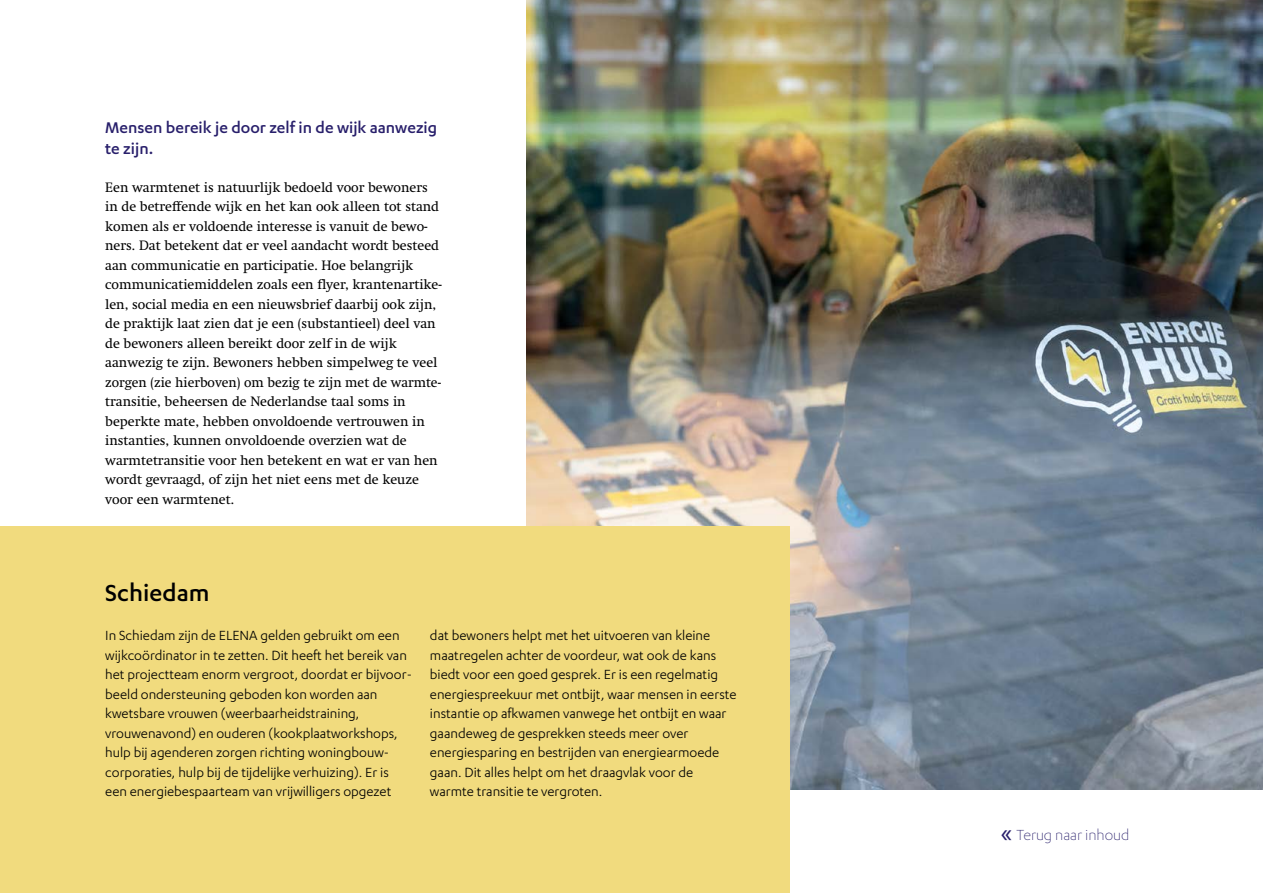
<style>
.page{position:relative;width:1263px;height:893px;background:#fff}
.page>*{position:absolute;margin:0;border:0;box-sizing:border-box;transform-origin:0 0}
.t1{font:500 27px "Karbon";color:#000}
.H3_PZH_Uitgelichte_t{font:500 18px/21px "Karbon";color:#281f6b}
.t2{font:300 16.5px "Karbon";color:#281f6b}
.t3{font:15px/19.5px "Karbon";color:#000}
.P_PZH_Broodtekst{font:13.5px/19.5px "Swift Os F";color:#000}
.s1{font-weight:400;font-size:30px}
</style>
<div class="page">
<img style="left:526px;top:0;width:737px;height:789px">
<div style="left:0;top:526px;width:789px;height:367px;background:#f1db7e"></div>
<h3 class="H3_PZH_Uitgelichte_t" style="left:105px;top:117px;width:333px">Mensen bereik je door zelf in de wijk aanwezig te zijn.</h3>
<p class="P_PZH_Broodtekst" style="left:105px;top:177px;width:338px">Een warmtenet is natuurlijk bedoeld voor bewoners in de betreffende wijk en het kan ook alleen tot stand komen als er voldoende interesse is vanuit de bewo&shy;ners. Dat betekent dat er veel aandacht wordt besteed aan communicatie en participatie. Hoe belangrijk communicatiemiddelen zoals een flyer, krantenartike&shy;len, social media en een nieuwsbrief daarbij ook zijn, de praktijk laat zien dat je een (substantieel) deel van de bewoners alleen bereikt door zelf in de wijk aanwezig te zijn. Bewoners hebben simpelweg te veel zorgen (zie hierboven) om bezig te zijn met de warmte&shy;transitie, beheersen de Nederlandse taal soms in beperkte mate, hebben onvoldoende vertrouwen in instanties, kunnen onvoldoende overzien wat de warmtetransitie voor hen betekent en wat er van hen wordt gevraagd, of zijn het niet eens met de keuze voor een warmtenet.</p>
<h1 class="t1" style="left:105px;top:578px;width:106px">Schiedam</h1>
<p class="t3" style="left:105px;top:626px;width:308px">In Schiedam zijn de ELENA gelden gebruikt om een wijkcoördinator in te zetten. Dit heeft het bereik van het projectteam enorm vergroot, doordat er bijvoor&shy;beeld ondersteuning geboden kon worden aan kwetsbare vrouwen (weerbaarheidstraining, vrouwenavond) en ouderen (kookplaatworkshops, hulp bij agenderen zorgen richting woningbouw&shy;corporaties, hulp bij de tijdelijke verhuizing). Er is een energiebespaarteam van vrijwilligers opgezet</p>
<p class="t3" style="left:430px;top:626px;width:308px">dat bewoners helpt met het uitvoeren van kleine maatregelen achter de voordeur, wat ook de kans biedt voor een goed gesprek. Er is een regelmatig energiespreekuur met ontbijt, waar mensen in eerste instantie op afkwamen vanwege het ontbijt en waar gaandeweg de gesprekken steeds meer over energiesparing en bestrijden van energiearmoede gaan. Dit alles helpt om het draagvlak voor de warmte transitie te vergroten.</p>
<p class="t2" style="left:1000px;top:826px;width:131px"><span class="s1">«</span> Terug naar inhoud</p>
</div>
